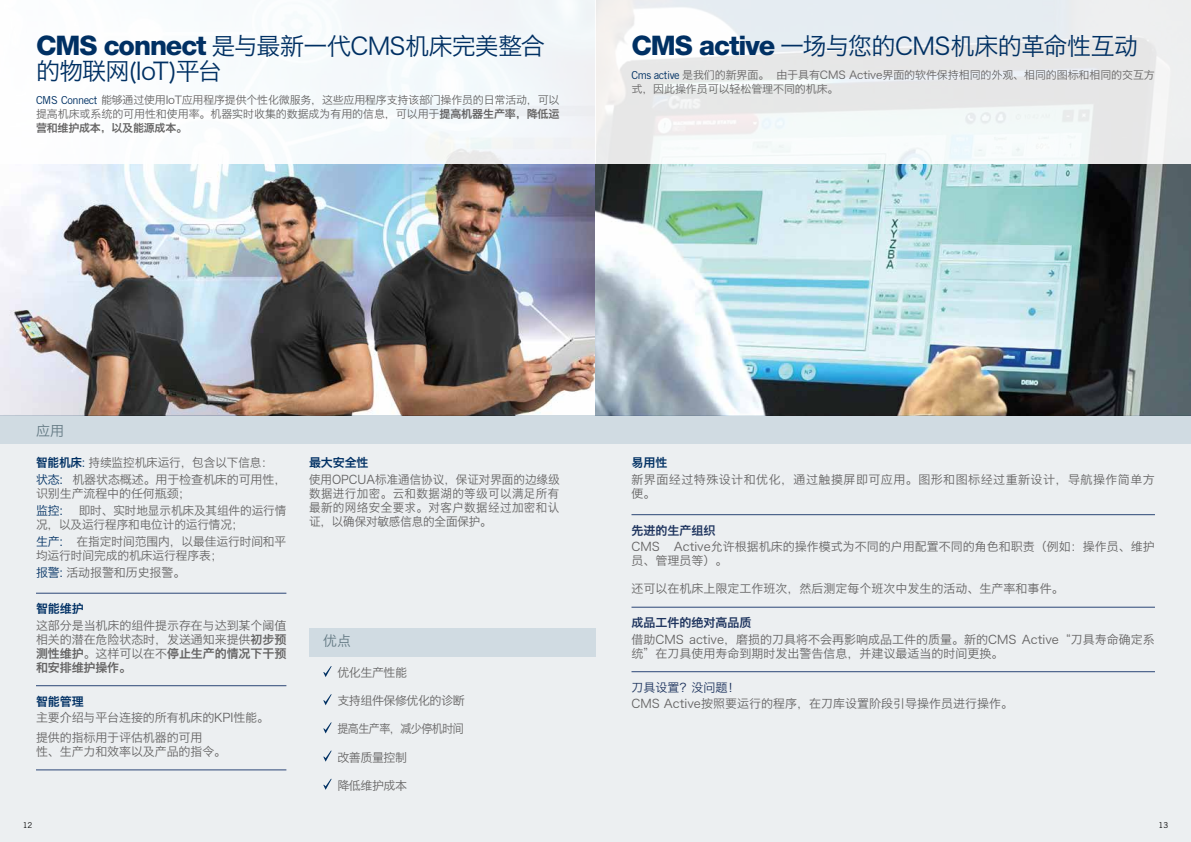
<style>
.page{position:relative;width:1191px;height:842px;background:#fff}
.page>*{position:absolute;margin:0;border:0;box-sizing:border-box;transform-origin:0 0}
.t1{font:24px/25px "Hiragino Sans GB W3";letter-spacing:-.03em;color:#003063}
.t2{font:14px "Hiragino Sans GB W3";color:#647a84}
.t3{font:12px/14px "Hiragino Sans GB W3";letter-spacing:-.005em;color:#646363}
.t4{font:12px/14px "Hiragino Sans GB W3";letter-spacing:-.005em;color:#646363;text-align:justify;scale:.96 1}
.t5{font:12px/14px "Hiragino Sans GB W3";letter-spacing:.04em;color:#646363}
.t6{font:12px/14px "Hiragino Sans GB W6";letter-spacing:-.005em;color:#646363}
.t7{font:12px "Hiragino Sans GB W6";color:#1e345e}
.t8{font:12px "Hiragino Sans GB W6";letter-spacing:-.01em;color:#003064}
.t9{font:12px "Hiragino Sans GB W3";letter-spacing:-.05em;color:#646363;scale:.92 1}
.t10{font:12px "Hiragino Sans GB W3";letter-spacing:-.04em;color:#646363}
.t11{font:12px "Hiragino Sans GB W3";color:#1e345e}
.t12{font:12px "Hiragino Sans GB W3";color:#003063}
.t13{font:12px "Hiragino Sans GB W6";color:#003063}
.t14{font:11px/14px "Hiragino Sans GB W3";letter-spacing:-.01em;color:#646363}
.t15{font:11px "Hiragino Sans GB W6";letter-spacing:-.02em;color:#646363}
.t16{font:8px "Trade Gothic LT Std";color:#000}
.s1{font-family:"Helvetica Neue LT Std";font-weight:800;font-size:27px}
.s2{font-family:"Trade Gothic LT Std";color:#003063}
.s3{font-family:"Hiragino Sans GB W6"}
.s4{font-family:"Hiragino Sans GB W6";color:#003063}
.s5{color:#003063}
.s6{font-family:"Hiragino Sans GB W3"}
</style>
<div class="page">
<img style="left:0;top:164px;width:1191px;height:251px">
<div style="left:0;top:415px;width:1191px;height:427px;background:#eceff1"></div>
<div style="left:0;top:0;width:595px;height:164px;background:#f7fbfc"></div>
<svg style="left:596px;top:0;width:595px;height:164px"></svg>
<div style="left:0;top:415px;width:1191px;height:29px;background:#d0dbe2"></div>
<div style="left:309px;top:628px;width:286px;height:28px;background:#d0dbe2"></div>
<hr style="left:36px;top:593px;width:250px;height:1px;background:#2f4b7d">
<hr style="left:36px;top:685px;width:250px;height:1px;background:#2f4b7d">
<hr style="left:36px;top:770px;width:250px;height:1px;background:#2f4b7d">
<svg style="left:323px;top:666px;width:9px;height:11px"></svg>
<svg style="left:323px;top:694px;width:9px;height:11px"></svg>
<svg style="left:323px;top:722px;width:9px;height:11px"></svg>
<svg style="left:323px;top:751px;width:9px;height:11px"></svg>
<svg style="left:323px;top:779px;width:9px;height:11px"></svg>
<hr style="left:631px;top:514px;width:524px;height:1px;background:#2f4b7d">
<hr style="left:631px;top:607px;width:524px;height:1px;background:#2f4b7d">
<hr style="left:631px;top:671px;width:524px;height:1px;background:#2f4b7d">
<h1 class="t1" style="left:36px;top:33px;width:510px"><span class="s1">CMS connect</span> 是与最新一代CMS机床完美整合的物联网(IoT)平台</h1>
<p class="t14" style="left:36px;top:93px;width:525px"><span class="s2">CMS Connect</span> 能够通过使用IoT应用程序提供个性化微服务，这些应用程序支持该部门操作员的日常活动，可以提高机床或系统的可用性和使用率。机器实时收集的数据成为有用的信息，可以用于<span class="s3">提高机器生产率，降低运</span></p>
<p class="t15" style="left:36px;top:121px;width:153px">营和维护成本，以及能源成本。</p>
<h1 class="t1" style="left:631px;top:33px;width:508px"><span class="s1">CMS active</span> 一场与您的CMS机床的革命性互动</h1>
<p class="t14" style="left:631px;top:68px;width:525px"><span class="s2">Cms active</span> 是我们的新界面。 由于具有CMS Active界面的软件保持相同的外观、相同的图标和相同的交互方式，因此操作员可以轻松管理不同的机床。</p>
<p class="t2" style="left:36px;top:422px;width:30px">应用</p>
<p class="t3" style="left:36px;top:454px;width:252px;line-height:16.8px"><span class="s4">智能机床</span><span class="s5">:</span> 持续监控机床运行，包含以下信息：<span class="s5">状态:</span> 机器状态概述。用于检查机床的可用性，</p>
<p class="t3" style="left:36px;top:486px;width:156px">识别生产流程中的任何瓶颈；</p>
<p class="t12" style="left:36px;top:503px;width:28px">监控:</p>
<p class="t3" style="left:36px;top:503px;width:252px;text-indent:43px">即时、实时地显示机床及其组件的运行情况，以及运行程序和电位计的运行情况；</p>
<p class="t3" style="left:36px;top:534px;width:252px"><span class="s5">生产:</span> 在指定时间范围内，以最佳运行时间和平均运行时间完成的机床运行程序表；</p>
<p class="t3" style="left:36px;top:565px;width:151px"><span class="s5">报警:</span> 活动报警和历史报警。</p>
<p class="t8" style="left:36px;top:601px;width:49px">智能维护</p>
<p class="t3" style="left:36px;top:618px;width:252px">这部分是当机床的组件提示存在与达到某个阈值相关的潜在危险状态时，发送通知来提供<span class="s3">初步预</span></p>
<p class="t6" style="left:36px;top:646px;width:252px">测性维护<span class="s6">。这样可以在不</span>停止生产的情况下干预和安排维护操作。</p>
<p class="t8" style="left:36px;top:693px;width:49px">智能管理</p>
<p class="t3" style="left:36px;top:708px;width:235px;line-height:19.7px">主要介绍与平台连接的所有机床的KPI性能。提供的指标用于评估机器的可用</p>
<p class="t3" style="left:36px;top:744px;width:192px">性、生产力和效率以及产品的指令。</p>
<p class="t8" style="left:309px;top:455px;width:61px">最大安全性</p>
<p class="t4" style="left:309px;top:472px;width:262px">使用OPCUA标准通信协议，保证对界面的边缘级数据进行加密。云和数据湖的等级可以满足所有最新的网络安全要求。对客户数据经过加密和认证，以确保对敏感信息的全面保护。</p>
<p class="t2" style="left:323px;top:632px;width:29px">优点</p>
<p class="t3" style="left:337px;top:665px;width:71px">优化生产性能</p>
<p class="t10" style="left:337px;top:693px;width:129px">支持组件保修优化的诊断</p>
<p class="t9" style="left:337px;top:721px;width:139px">提高生产率，减少停机时间</p>
<p class="t3" style="left:337px;top:750px;width:71px">改善质量控制</p>
<p class="t3" style="left:337px;top:778px;width:71px">降低维护成本</p>
<p class="t13" style="left:631px;top:455px;width:37px">易用性</p>
<p class="t5" style="left:631px;top:472px;width:525px">新界面经过特殊设计和优化，通过触摸屏即可应用。图形和图标经过重新设计，导航操作简单方便。</p>
<p class="t7" style="left:631px;top:522px;width:85px">先进的生产组织</p>
<p class="t3" style="left:631px;top:540px;width:525px">CMS Active允许根据机床的操作模式为不同的户用配置不同的角色和职责（例如：操作员、维护员、管理员等）。</p>
<p class="t3" style="left:631px;top:582px;width:433px">还可以在机床上限定工作班次，然后测定每个班次中发生的活动、生产率和事件。</p>
<p class="t7" style="left:631px;top:615px;width:121px">成品工件的绝对高品质</p>
<p class="t3" style="left:631px;top:632px;width:525px">借助CMS active，磨损的刀具将不会再影响成品工件的质量。新的CMS Active“刀具寿命确定系统”在刀具使用寿命到期时发出警告信息，并建议最适当的时间更换。</p>
<p class="t11" style="left:631px;top:680px;width:109px">刀具设置？没问题！</p>
<p class="t3" style="left:631px;top:697px;width:383px">CMS Active按照要运行的程序，在刀库设置阶段引导操作员进行操作。</p>
<p class="t16" style="left:23px;top:820px;width:11px">12</p>
<p class="t16" style="left:1158px;top:820px;width:11px">13</p>
</div>
